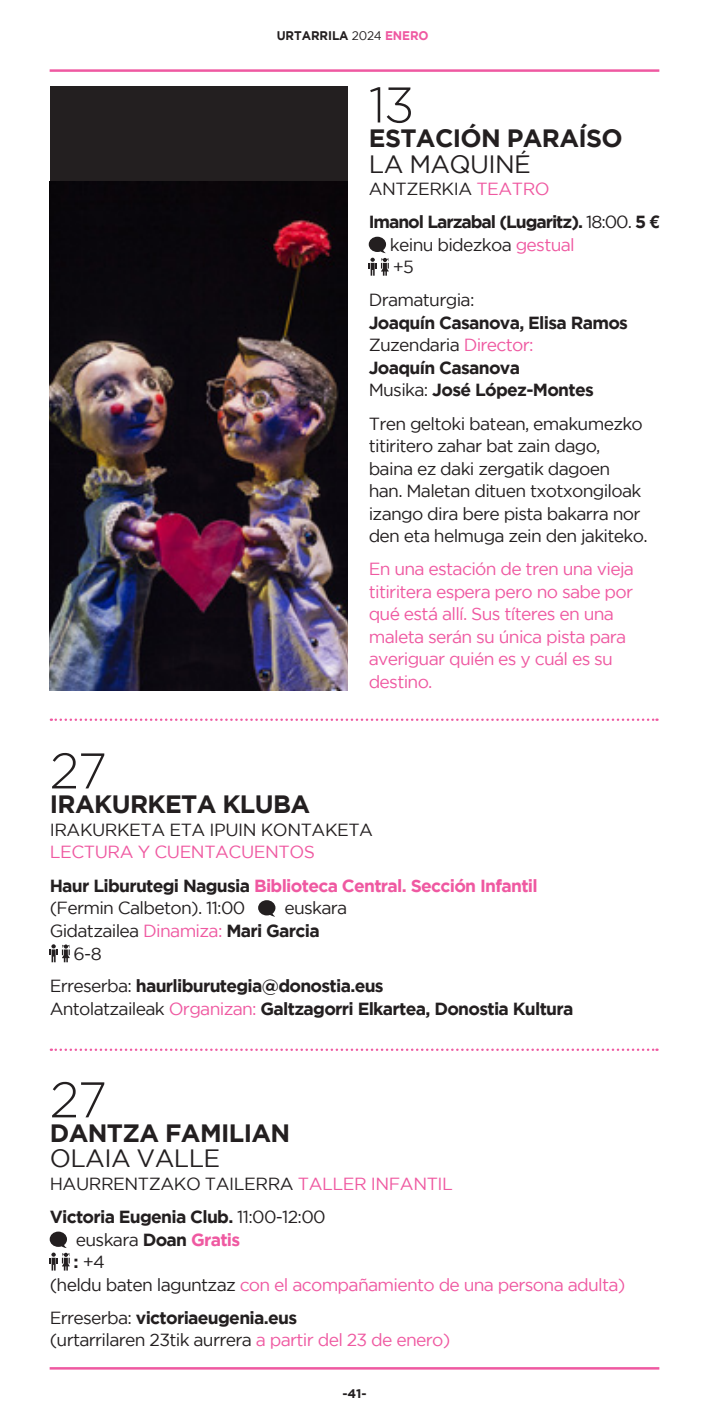
<style>
.page{position:relative;width:709px;height:1418px;background:#fff}
.page>*{position:absolute;margin:0;border:0;box-sizing:border-box;transform-origin:0 0}
.t1{font:300 50px "Gotham";color:#231f20}
.t2{font:700 25px "Gotham";letter-spacing:-.025em;color:#231f20}
.t3{font:25px "Gotham";letter-spacing:-.025em;color:#231f20}
.Parrafo_idioma_2{font:17.5px/22.5px "Gotham";letter-spacing:-.04em;color:#231f20}
.Parrafo_idioma_2-2{font:17.5px/22.5px "Gotham";letter-spacing:-.04em;color:#ef59a1}
.Parrafo_idioma_2-3{font:700 17.5px "Gotham";letter-spacing:-.04em;color:#231f20}
.Parrafo_idioma_2-4{font:700 17.5px "Gotham";letter-spacing:-.04em;color:#ef59a1}
.Parrafo_idioma_2-5{font:700 17.5px/22.5px "Gotham";letter-spacing:-.06em;color:#231f20}
.t4{font:700 12.5px "Gotham";letter-spacing:-.005em;color:#231f20;scale:.95 1}
.t5{font:700 12.5px "Gotham";letter-spacing:-.005em;color:#231f20}
.s1{font-weight:400}
.s2{color:#ef59a1}
.s3{font-family:"Helvetica Neue LT Std"}
.s4{font-weight:400;color:#ef59a1}
.s5{color:#231f20}
.s6{font-weight:700}
.s7{font-weight:700;color:#ef59a1}
</style>
<div class="page">
<hr style="left:50px;top:69px;width:609px;height:3px;background:#ef59a1">
<hr style="left:50px;top:1366px;width:609px;height:3px;background:#ef59a1">
<svg style="left:369px;top:237px;width:20px;height:39px"></svg>
<svg style="left:51px;top:718px;width:606px;height:3px"></svg>
<svg style="left:258px;top:900px;width:17px;height:16px"></svg>
<svg style="left:50px;top:944px;width:20px;height:18px"></svg>
<svg style="left:51px;top:1048px;width:606px;height:2px"></svg>
<svg style="left:50px;top:1231px;width:20px;height:39px"></svg>
<div style="left:50px;top:86px;width:297px;height:604px;background:#231f20"></div>
<img style="left:50px;top:181px;width:297px;height:509px">
<p class="t4" style="left:277px;top:28px;width:161px">URTARRILA <span class="s1">2024</span> <span class="s2">ENERO</span></p>
<p class="t1" style="left:369px;top:78px;width:47px">13</p>
<p class="t2" style="left:369px;top:124px;width:255px">ESTACIÓN PARAÍSO</p>
<p class="t3" style="left:369px;top:150px;width:163px">LA MAQUINÉ</p>
<p class="Parrafo_idioma_2" style="left:369px;top:177px;width:182px">ANTZERKIA <span class="s2">TEATRO</span></p>
<p class="Parrafo_idioma_2-5" style="left:390px;top:210px;width:271px;text-indent:-21px">Imanol Larzabal (Lugaritz). <span class="s1">18:00.</span> 5 <span class="s3">€ </span><span class="s1">keinu bidezkoa</span> <span class="s4">gestual</span></p>
<p class="Parrafo_idioma_2" style="left:393px;top:255px;width:23px">+5</p>
<p class="Parrafo_idioma_2" style="left:369px;top:288px;width:107px">Dramaturgia:</p>
<p class="Parrafo_idioma_2-3" style="left:369px;top:312px;width:261px">Joaquín Casanova, Elisa Ramos</p>
<p class="Parrafo_idioma_2" style="left:369px;top:333px;width:166px">Zuzendaria <span class="s2">Director:</span></p>
<p class="Parrafo_idioma_2-3" style="left:369px;top:357px;width:153px">Joaquín Casanova</p>
<p class="Parrafo_idioma_2-3" style="left:369px;top:380px;width:227px"><span class="s1">Musika:</span> José López-Montes</p>
<p class="Parrafo_idioma_2" style="left:369px;top:412px;width:280px">Tren geltoki batean, emakumezko titiritero zahar bat zain dago, baina ez daki zergatik dagoen han. Maletan dituen txotxongiloak izango dira bere pista bakarra nor den eta helmuga zein den jakiteko.</p>
<p class="Parrafo_idioma_2-2" style="left:369px;top:557px;width:267px">En una estación de tren una vieja titiritera espera pero no sabe por qué está allí. Sus títeres en una maleta serán su única pista para averiguar quién es y cuál es su destino.</p>
<p class="t1" style="left:50px;top:743px;width:59px">27</p>
<p class="t2" style="left:50px;top:790px;width:262px">IRAKURKETA KLUBA</p>
<p class="Parrafo_idioma_2" style="left:50px;top:818px;width:325px">IRAKURKETA ETA IPUIN KONTAKETA</p>
<p class="Parrafo_idioma_2-2" style="left:50px;top:840px;width:267px">LECTURA Y CUENTACUENTOS</p>
<p class="Parrafo_idioma_2-4" style="left:50px;top:875px;width:489px"><span class="s5">Haur Liburutegi Nagusia</span> Biblioteca Central. Sección Infantil</p>
<p class="Parrafo_idioma_2" style="left:50px;top:896px;width:197px">(Fermin Calbeton). 11:00</p>
<p class="Parrafo_idioma_2" style="left:284px;top:896px;width:64px">euskara</p>
<p class="Parrafo_idioma_2" style="left:50px;top:919px;width:272px">Gidatzailea <span class="s2">Dinamiza:</span> <span class="s6">Mari Garcia</span></p>
<p class="Parrafo_idioma_2" style="left:74px;top:942px;width:30px">6-8</p>
<p class="Parrafo_idioma_2-3" style="left:50px;top:976px;width:335px"><span class="s1">Erreserba:</span> haurliburutegia@donostia.eus</p>
<p class="Parrafo_idioma_2-3" style="left:50px;top:998px;width:525px"><span class="s1">Antolatzaileak</span> <span class="s4">Organizan:</span> Galtzagorri Elkartea, Donostia Kultura</p>
<p class="t1" style="left:50px;top:1072px;width:59px">27</p>
<p class="t2" style="left:50px;top:1119px;width:242px">DANTZA FAMILIAN</p>
<p class="t3" style="left:50px;top:1144px;width:172px">OLAIA VALLE</p>
<p class="Parrafo_idioma_2" style="left:50px;top:1172px;width:405px">HAURRENTZAKO TAILERRA <span class="s2">TALLER INFANTIL</span></p>
<p class="Parrafo_idioma_2-3" style="left:50px;top:1206px;width:277px">Victoria Eugenia Club. <span class="s1">11:00-12:00</span></p>
<p class="Parrafo_idioma_2" style="left:76px;top:1227px;width:166px">euskara <span class="s6">Doan</span> <span class="s7">Gratis</span></p>
<p class="Parrafo_idioma_2" style="left:74px;top:1250px;width:33px"><span class="s6">:</span> +4</p>
<p class="Parrafo_idioma_2-2" style="left:50px;top:1272px;width:577px"><span class="s5">(heldu baten laguntzaz</span> con el acompañamiento de una persona adulta)</p>
<p class="Parrafo_idioma_2-3" style="left:50px;top:1307px;width:249px"><span class="s1">Erreserba:</span> victoriaeugenia.eus</p>
<p class="Parrafo_idioma_2" style="left:50px;top:1328px;width:402px">(urtarrilaren 23tik aurrera <span class="s2">a partir del 23 de enero)</span></p>
<p class="t5" style="left:342px;top:1385px;width:26px">-41-</p>
</div>
